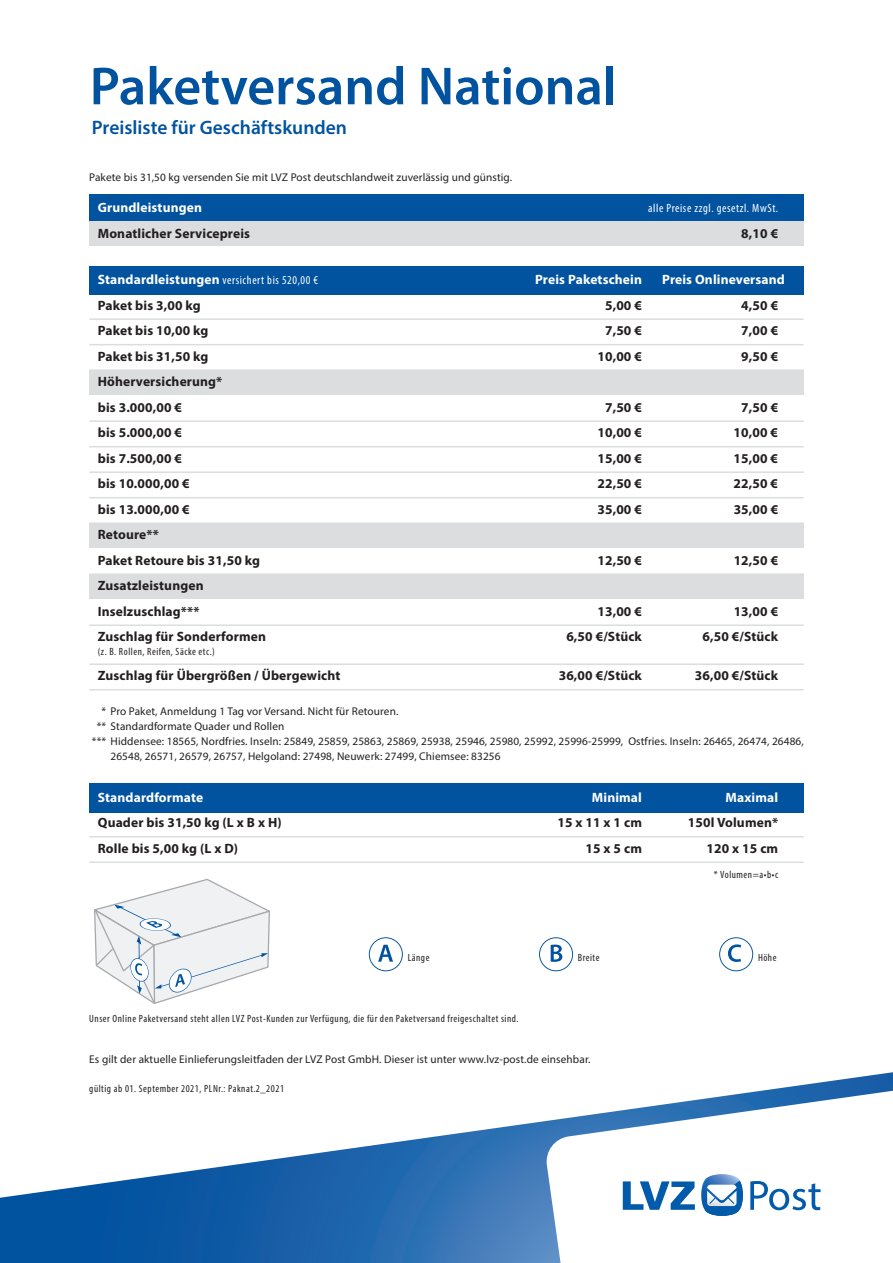
<style>
.page{position:relative;width:893px;height:1263px;background:#fff}
.page>*{position:absolute;margin:0;border:0;box-sizing:border-box;transform-origin:0 0}
.t1{font:600 54px "Myriad Pro";color:#0153a0}
.t2{font:600 19.5px "Myriad Pro";color:#0153a0}
.t3{font:700 13.5px/25.5px "Myriad Pro";letter-spacing:.01em;color:#231f20}
.t4{font:700 13.5px "Myriad Pro";letter-spacing:.01em;color:#fff}
.t5{font:condensed 12px "Myriad Pro";letter-spacing:.05em;color:#fff}
.t6{font:11.25px "Myriad Pro";letter-spacing:.01em;color:#231f20}
.t7{font:condensed 10.5px "Myriad Pro";letter-spacing:.05em;color:#231f20}
.s1{font-weight:700;font-stretch:normal;font-size:13.5px}
</style>
<div class="page">
<div style="left:89px;top:194px;width:715px;height:30px;background:#0153a0"></div>
<div style="left:89px;top:221px;width:715px;height:25px;background:#dcdddf"></div>
<div style="left:89px;top:266px;width:715px;height:30px;background:#0153a0"></div>
<hr style="left:89px;top:318px;width:715px;height:2px;background:#dcdddf">
<hr style="left:89px;top:344px;width:715px;height:1px;background:#dcdddf">
<hr style="left:89px;top:369px;width:715px;height:2px;background:#dcdddf">
<div style="left:89px;top:370px;width:715px;height:24px;background:#dcdddf"></div>
<hr style="left:89px;top:420px;width:715px;height:2px;background:#dcdddf">
<hr style="left:89px;top:446px;width:715px;height:1px;background:#dcdddf">
<hr style="left:89px;top:471px;width:715px;height:2px;background:#dcdddf">
<hr style="left:89px;top:497px;width:715px;height:1px;background:#dcdddf">
<hr style="left:89px;top:522px;width:715px;height:2px;background:#dcdddf">
<div style="left:89px;top:523px;width:715px;height:24px;background:#dcdddf"></div>
<hr style="left:89px;top:573px;width:715px;height:2px;background:#dcdddf">
<div style="left:89px;top:574px;width:715px;height:24px;background:#dcdddf"></div>
<hr style="left:89px;top:624px;width:715px;height:2px;background:#dcdddf">
<hr style="left:89px;top:663px;width:715px;height:2px;background:#dcdddf">
<hr style="left:89px;top:689px;width:715px;height:1px;background:#dcdddf">
<div style="left:89px;top:783px;width:715px;height:31px;background:#0153a0"></div>
<div style="left:89px;top:813px;width:715px;height:22px;background:#fff"></div>
<hr style="left:89px;top:836px;width:715px;height:1px;background:#dcdddf">
<hr style="left:89px;top:861px;width:715px;height:2px;background:#dcdddf">
<svg style="left:0;top:1072px;width:893px;height:191px"></svg>
<svg style="left:545px;top:1087px;width:348px;height:176px"></svg>
<svg style="left:623px;top:1181px;width:72px;height:29px"></svg>
<svg style="left:750px;top:1181px;width:71px;height:29px"></svg>
<svg style="left:701px;top:1174px;width:42px;height:42px"></svg>
<svg style="left:94px;top:879px;width:176px;height:125px"></svg>
<svg style="left:369px;top:937px;width:34px;height:34px"></svg>
<svg style="left:539px;top:937px;width:34px;height:34px"></svg>
<svg style="left:719px;top:937px;width:34px;height:34px"></svg>
<h1 class="t1" style="left:90px;top:52px;width:529px">Paketversand National</h1>
<h2 class="t2" style="left:92px;top:115px;width:257px">Preisliste für Geschäftskunden</h2>
<p class="t6" style="left:89px;top:170px;width:424px">Pakete bis 31,50 kg versenden Sie mit LVZ Post deutschlandweit zuverlässig und günstig.</p>
<p class="t4" style="left:98px;top:199px;width:106px">Grundleistungen</p>
<p class="t5" style="left:648px;top:201px;width:131px">alle Preise zzgl. gesetzl. MwSt.</p>
<p class="t3" style="left:98px;top:220px;width:154px">Monatlicher Servicepreis</p>
<p class="t3" style="left:741px;top:220px;width:38px">8,10 €</p>
<p class="t5" style="left:98px;top:273px;width:222px"><span class="s1">Standardleistungen</span> versichert bis 520,00 €</p>
<p class="t4" style="left:535px;top:271px;width:108px">Preis Paketschein</p>
<p class="t4" style="left:662px;top:271px;width:124px">Preis Onlineversand</p>
<p class="t3" style="left:98px;top:292px;width:104px">Paket bis 3,00 kg</p>
<p class="t3" style="left:605px;top:292px;width:38px">5,00 €</p>
<p class="t3" style="left:741px;top:292px;width:38px">4,50 €</p>
<p class="t3" style="left:98px;top:317px;width:112px">Paket bis 10,00 kg</p>
<p class="t3" style="left:605px;top:317px;width:38px">7,50 €</p>
<p class="t3" style="left:741px;top:317px;width:38px">7,00 €</p>
<p class="t3" style="left:98px;top:343px;width:112px">Paket bis 31,50 kg</p>
<p class="t3" style="left:597px;top:343px;width:46px">10,00 €</p>
<p class="t3" style="left:741px;top:343px;width:38px">9,50 €</p>
<p class="t3" style="left:98px;top:368px;width:126px">Höherversicherung* bis 3.000,00 €</p>
<p class="t3" style="left:605px;top:394px;width:38px">7,50 €</p>
<p class="t3" style="left:741px;top:394px;width:38px">7,50 €</p>
<p class="t3" style="left:98px;top:419px;width:86px">bis 5.000,00 €</p>
<p class="t3" style="left:597px;top:419px;width:46px">10,00 €</p>
<p class="t3" style="left:733px;top:419px;width:46px">10,00 €</p>
<p class="t3" style="left:98px;top:445px;width:86px">bis 7.500,00 €</p>
<p class="t3" style="left:597px;top:445px;width:46px">15,00 €</p>
<p class="t3" style="left:733px;top:445px;width:46px">15,00 €</p>
<p class="t3" style="left:98px;top:470px;width:93px">bis 10.000,00 €</p>
<p class="t3" style="left:597px;top:470px;width:46px">22,50 €</p>
<p class="t3" style="left:733px;top:470px;width:46px">22,50 €</p>
<p class="t3" style="left:98px;top:496px;width:93px">bis 13.000,00 €</p>
<p class="t3" style="left:597px;top:496px;width:46px">35,00 €</p>
<p class="t3" style="left:734px;top:496px;width:46px">35,00 €</p>
<p class="t3" style="left:98px;top:521px;width:164px">Retoure**<br>Paket Retoure bis 31,50 kg</p>
<p class="t3" style="left:597px;top:547px;width:46px">12,50 €</p>
<p class="t3" style="left:734px;top:547px;width:46px">12,50 €</p>
<p class="t3" style="left:98px;top:572px;width:107px">Zusatzleistungen<br>Inselzuschlag***</p>
<p class="t3" style="left:597px;top:598px;width:46px">13,00 €</p>
<p class="t3" style="left:734px;top:598px;width:46px">13,00 €</p>
<p class="t3" style="left:98px;top:623px;width:170px">Zuschlag für Sonderformen</p>
<p class="t3" style="left:566px;top:623px;width:77px">6,50 €/Stück</p>
<p class="t3" style="left:703px;top:623px;width:77px">6,50 €/Stück</p>
<p class="t7" style="left:98px;top:645px;width:119px">(z. B. Rollen, Reifen, Säcke etc.)</p>
<p class="t3" style="left:98px;top:662px;width:244px">Zuschlag für Übergrößen / Übergewicht</p>
<p class="t3" style="left:559px;top:662px;width:85px">36,00 €/Stück</p>
<p class="t3" style="left:695px;top:662px;width:85px">36,00 €/Stück</p>
<p class="t6" style="left:102px;top:704px;width:298px">* Pro Paket, Anmeldung 1 Tag vor Versand. Nicht für Retouren.</p>
<p class="t6" style="left:97px;top:719px;width:189px">** Standardformate Quader und Rollen</p>
<p class="t6" style="left:92px;top:734px;width:713px">*** Hiddensee: 18565, Nordfries. Inseln: 25849, 25859, 25863, 25869, 25938, 25946, 25980, 25992, 25996-25999, Ostfries. Inseln: 26465, 26474, 26486,</p>
<p class="t6" style="left:111px;top:749px;width:392px">26548, 26571, 26579, 26757, Helgoland: 27498, Neuwerk: 27499, Chiemsee: 83256</p>
<p class="t4" style="left:98px;top:788px;width:107px">Standardformate</p>
<p class="t4" style="left:592px;top:788px;width:52px">Minimal</p>
<p class="t4" style="left:726px;top:788px;width:54px">Maximal</p>
<p class="t3" style="left:98px;top:809px;width:185px">Quader bis 31,50 kg (L x B x H)</p>
<p class="t3" style="left:557px;top:809px;width:86px">15 x 11 x 1 cm</p>
<p class="t3" style="left:688px;top:809px;width:92px">150l Volumen*</p>
<p class="t3" style="left:98px;top:835px;width:142px">Rolle bis 5,00 kg (L x D)</p>
<p class="t3" style="left:585px;top:835px;width:58px">15 x 5 cm</p>
<p class="t3" style="left:706px;top:835px;width:73px">120 x 15 cm</p>
<p class="t7" style="left:714px;top:868px;width:66px">* Volumen=a•b•c</p>
<p class="t7" style="left:408px;top:951px;width:23px">Länge</p>
<p class="t7" style="left:578px;top:951px;width:23px">Breite</p>
<p class="t7" style="left:758px;top:951px;width:20px">Höhe</p>
<p class="t7" style="left:89px;top:1012px;width:431px">Unser Online Paketversand steht allen LVZ Post-Kunden zur Verfügung, die für den Paketversand freigeschaltet sind.</p>
<p class="t6" style="left:89px;top:1052px;width:503px">Es gilt der aktuelle Einlieferungsleitfaden der LVZ Post GmbH. Dieser ist unter www.lvz-post.de einsehbar.</p>
<p class="t7" style="left:89px;top:1082px;width:196px">gültig ab 01. September 2021, PLNr.: Paknat.2_2021</p>
</div>
